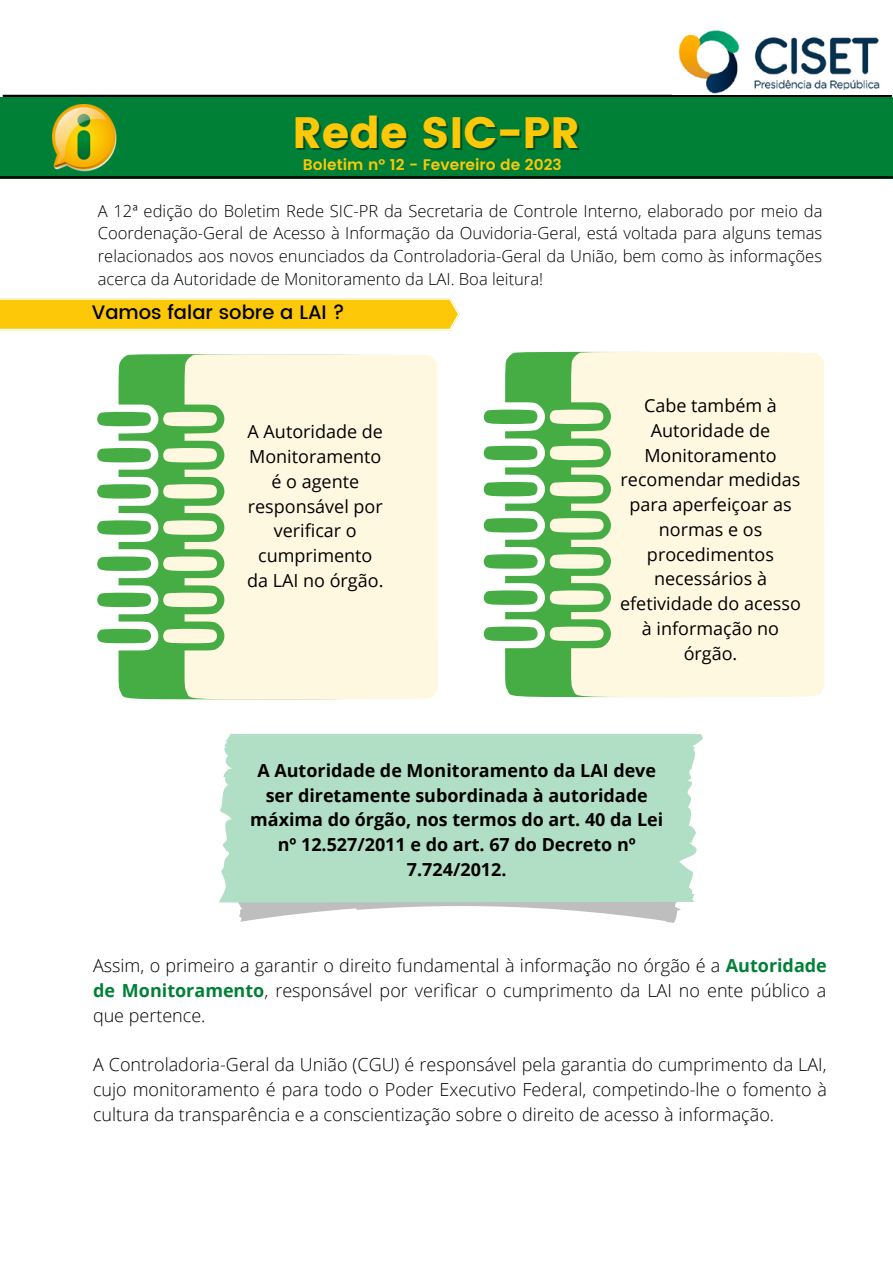
<style>
.page{position:relative;width:893px;height:1264px;background:#fff}
.page>*{position:absolute;margin:0;border:0;box-sizing:border-box;transform-origin:0 0}
.t1{font:43.8px "Poppins";color:#fcc808}
.t2{font:500 19.5px "Poppins";color:#000}
.t3{font:300 18px/24.8px "Open Sans";color:#000;text-align:justify}
.t4{font:18px/24.8px "Open Sans";color:#000;text-align:center}
.t5{font:700 18px/24.8px "Open Sans";color:#000;text-align:center}
.t6{font:300 16.5px/22.8px "Open Sans";color:#000;text-align:justify}
.t7{font:600 15.3px "Poppins";color:#fcc808}
.s1{font-weight:700;color:#008037}
</style>
<div class="page">
<div style="left:0;top:97px;width:892px;height:81px;background:#008037"></div>
<img style="left:52px;top:105px;width:65px;height:66px">
<hr style="left:4px;top:95px;width:887px;height:2px;background:#000">
<hr style="left:0;top:176px;width:892px;height:2px;background:#000">
<img style="left:678px;top:30px;width:202px;height:64px">
<svg style="left:0;top:298px;width:460px;height:32px"></svg>
<svg style="left:235px;top:902px;width:446px;height:21px"></svg>
<div style="left:219px;top:734px;width:484px;height:168px;background:#b0dfc5"></div>
<svg style="left:114px;top:354px;width:66px;height:346px;fill:#46ad44"></svg>
<svg style="left:97px;top:411px;width:55px;height:15px"></svg>
<svg style="left:97px;top:447px;width:54px;height:15px"></svg>
<svg style="left:97px;top:484px;width:54px;height:14px"></svg>
<svg style="left:97px;top:520px;width:55px;height:14px"></svg>
<svg style="left:97px;top:556px;width:55px;height:15px"></svg>
<svg style="left:97px;top:592px;width:55px;height:15px"></svg>
<svg style="left:97px;top:628px;width:55px;height:15px"></svg>
<svg style="left:180px;top:354px;width:258px;height:346px;fill:#fff8e1"></svg>
<svg style="left:162px;top:411px;width:56px;height:15px"></svg>
<svg style="left:162px;top:447px;width:55px;height:15px"></svg>
<svg style="left:162px;top:484px;width:55px;height:14px"></svg>
<svg style="left:162px;top:520px;width:56px;height:14px"></svg>
<svg style="left:162px;top:556px;width:56px;height:15px"></svg>
<svg style="left:162px;top:592px;width:56px;height:15px"></svg>
<svg style="left:162px;top:628px;width:56px;height:15px"></svg>
<svg style="left:500px;top:352px;width:66px;height:345px;fill:#46ad44"></svg>
<svg style="left:483px;top:409px;width:55px;height:15px"></svg>
<svg style="left:483px;top:445px;width:55px;height:15px"></svg>
<svg style="left:483px;top:481px;width:55px;height:15px"></svg>
<svg style="left:483px;top:517px;width:55px;height:15px"></svg>
<svg style="left:483px;top:554px;width:55px;height:14px"></svg>
<svg style="left:483px;top:590px;width:55px;height:15px"></svg>
<svg style="left:483px;top:626px;width:55px;height:15px"></svg>
<svg style="left:566px;top:352px;width:259px;height:345px;fill:#fff8e1"></svg>
<svg style="left:549px;top:409px;width:55px;height:15px"></svg>
<svg style="left:549px;top:445px;width:55px;height:15px"></svg>
<svg style="left:549px;top:481px;width:55px;height:15px"></svg>
<svg style="left:549px;top:517px;width:55px;height:15px"></svg>
<svg style="left:549px;top:554px;width:55px;height:14px"></svg>
<svg style="left:549px;top:590px;width:55px;height:15px"></svg>
<svg style="left:549px;top:626px;width:55px;height:15px"></svg>
<h1 class="t1" style="left:292px;top:107px;width:289px">Rede SIC-PR</h1>
<p class="t7" style="left:303px;top:156px;width:260px">Boletim n° 12 - Fevereiro de 2023</p>
<p class="t6" style="left:98px;top:199px;width:726px">A 12ª edição do Boletim Rede SIC-PR da Secretaria de Controle Interno, elaborado por meio da Coordenação-Geral de Acesso à Informação da Ouvidoria-Geral, está voltada para alguns temas relacionados aos novos enunciados da Controladoria-Geral da União, bem como às informações acerca da Autoridade de Monitoramento da LAI. Boa leitura!</p>
<p class="t2" style="left:92px;top:301px;width:254px">Vamos falar sobre a LAI ?</p>
<p class="t4" style="left:247px;top:419px;width:138px">A Autoridade de<br>Monitoramento é o agente responsável por verificar o cumprimento da LAI no órgão.</p>
<p class="t4" style="left:620px;top:393px;width:182px">Cabe também à<br>Autoridade de<br>Monitoramento recomendar medidas para aperfeiçoar as normas e os procedimentos necessários à efetividade do acesso à informação no órgão.</p>
<p class="t5" style="left:250px;top:757px;width:414px">A Autoridade de Monitoramento da LAI deve ser diretamente subordinada à autoridade máxima do órgão, nos termos do art. 40 da Lei nº 12.527/2011 e do art. 67 do Decreto nº 7.724/2012.</p>
<p class="t3" style="left:93px;top:952px;width:735px">Assim, o primeiro a garantir o direito fundamental à informação no órgão é a <span class="s1">Autoridade de Monitoramento</span>, responsável por verificar o cumprimento da LAI no ente público a que pertence.</p>
<p class="t3" style="left:93px;top:1051px;width:735px">A Controladoria-Geral da União (CGU) é responsável pela garantia do cumprimento da LAI, cujo monitoramento é para todo o Poder Executivo Federal, competindo-lhe o fomento à cultura da transparência e a conscientização sobre o direito de acesso à informação.</p>
</div>
